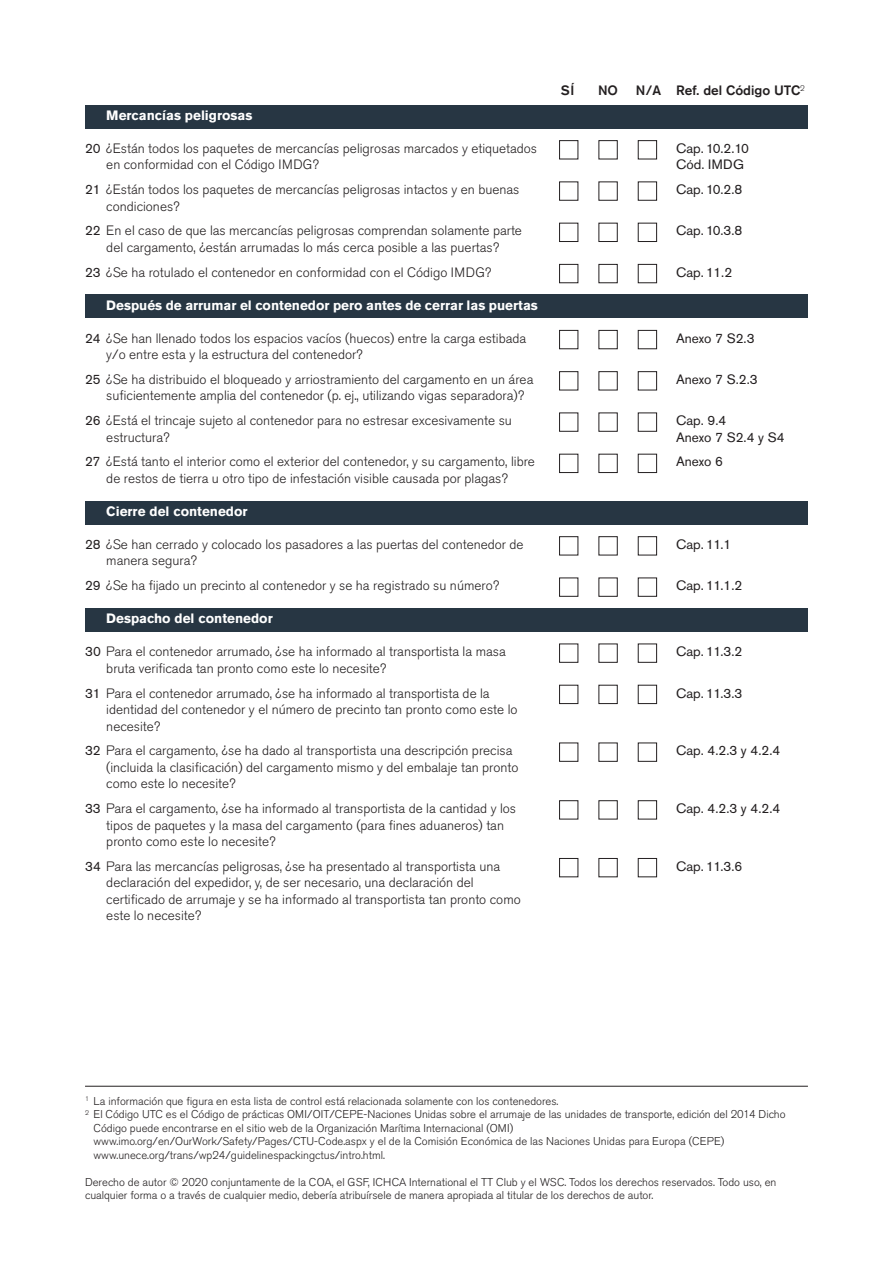
<style>
.page{position:relative;width:893px;height:1263px;background:#fff}
.page>*{position:absolute;margin:0;border:0;box-sizing:border-box;transform-origin:0 0}
.t1{font:300 13.5px/16.5px "Akzidenz Grotesk Pro";color:#231f20}
.t2{font:13.5px/16.5px "Akzidenz Grotesk Pro";color:#231f20}
.t3{font:700 13.5px "Akzidenz Grotesk Pro";color:#fff}
.t4{font:500 13.5px "Akzidenz Grotesk Pro";color:#231f20}
.t5{font:300 11.25px/13.5px "Akzidenz Grotesk Pro";color:#231f20}
.s1{font-weight:400}
</style>
<div class="page">
<div style="left:85px;top:608px;width:723px;height:23px;background:#273643"></div>
<div style="left:85px;top:501px;width:723px;height:23px;background:#273643"></div>
<div style="left:85px;top:295px;width:723px;height:23px;background:#273643"></div>
<div style="left:85px;top:105px;width:723px;height:23px;background:#273643"></div>
<div style="left:559px;top:140px;width:19px;height:19px;border:1px solid #231f20"></div>
<div style="left:598px;top:140px;width:20px;height:19px;border:1px solid #231f20"></div>
<div style="left:638px;top:140px;width:19px;height:19px;border:1px solid #231f20"></div>
<div style="left:559px;top:181px;width:19px;height:20px;border:1px solid #231f20"></div>
<div style="left:598px;top:181px;width:20px;height:20px;border:1px solid #231f20"></div>
<div style="left:638px;top:181px;width:19px;height:20px;border:1px solid #231f20"></div>
<div style="left:559px;top:223px;width:19px;height:19px;border:1px solid #231f20"></div>
<div style="left:598px;top:223px;width:20px;height:19px;border:1px solid #231f20"></div>
<div style="left:638px;top:223px;width:19px;height:19px;border:1px solid #231f20"></div>
<div style="left:559px;top:264px;width:19px;height:19px;border:1px solid #231f20"></div>
<div style="left:598px;top:264px;width:20px;height:19px;border:1px solid #231f20"></div>
<div style="left:638px;top:264px;width:19px;height:19px;border:1px solid #231f20"></div>
<div style="left:559px;top:330px;width:19px;height:19px;border:1px solid #231f20"></div>
<div style="left:598px;top:330px;width:20px;height:19px;border:1px solid #231f20"></div>
<div style="left:638px;top:330px;width:19px;height:19px;border:1px solid #231f20"></div>
<div style="left:559px;top:371px;width:19px;height:19px;border:1px solid #231f20"></div>
<div style="left:598px;top:371px;width:20px;height:19px;border:1px solid #231f20"></div>
<div style="left:638px;top:371px;width:19px;height:19px;border:1px solid #231f20"></div>
<div style="left:559px;top:412px;width:19px;height:20px;border:1px solid #231f20"></div>
<div style="left:598px;top:412px;width:20px;height:20px;border:1px solid #231f20"></div>
<div style="left:638px;top:412px;width:19px;height:20px;border:1px solid #231f20"></div>
<div style="left:559px;top:454px;width:19px;height:19px;border:1px solid #231f20"></div>
<div style="left:598px;top:454px;width:20px;height:19px;border:1px solid #231f20"></div>
<div style="left:638px;top:454px;width:19px;height:19px;border:1px solid #231f20"></div>
<div style="left:559px;top:536px;width:19px;height:19px;border:1px solid #231f20"></div>
<div style="left:598px;top:536px;width:20px;height:19px;border:1px solid #231f20"></div>
<div style="left:638px;top:536px;width:19px;height:19px;border:1px solid #231f20"></div>
<div style="left:559px;top:577px;width:19px;height:20px;border:1px solid #231f20"></div>
<div style="left:598px;top:577px;width:20px;height:20px;border:1px solid #231f20"></div>
<div style="left:638px;top:577px;width:19px;height:20px;border:1px solid #231f20"></div>
<div style="left:559px;top:643px;width:19px;height:20px;border:1px solid #231f20"></div>
<div style="left:598px;top:643px;width:20px;height:20px;border:1px solid #231f20"></div>
<div style="left:638px;top:643px;width:19px;height:20px;border:1px solid #231f20"></div>
<div style="left:559px;top:685px;width:19px;height:19px;border:1px solid #231f20"></div>
<div style="left:598px;top:685px;width:20px;height:19px;border:1px solid #231f20"></div>
<div style="left:638px;top:685px;width:19px;height:19px;border:1px solid #231f20"></div>
<div style="left:559px;top:742px;width:19px;height:20px;border:1px solid #231f20"></div>
<div style="left:598px;top:742px;width:20px;height:20px;border:1px solid #231f20"></div>
<div style="left:638px;top:742px;width:19px;height:20px;border:1px solid #231f20"></div>
<div style="left:559px;top:800px;width:19px;height:19px;border:1px solid #231f20"></div>
<div style="left:598px;top:800px;width:20px;height:19px;border:1px solid #231f20"></div>
<div style="left:638px;top:800px;width:19px;height:19px;border:1px solid #231f20"></div>
<div style="left:559px;top:858px;width:19px;height:19px;border:1px solid #231f20"></div>
<div style="left:598px;top:858px;width:20px;height:19px;border:1px solid #231f20"></div>
<div style="left:638px;top:858px;width:19px;height:19px;border:1px solid #231f20"></div>
<hr style="left:85px;top:1086px;width:723px;height:1px;background:#231f20">
<p class="t3" style="left:106px;top:110px;width:148px">Mercancías peligrosas</p>
<p class="t1" style="left:106px;top:141px;width:432px;text-indent:-21px"><span class="s1">20</span> ¿Están todos los paquetes de mercancías peligrosas marcados y etiquetados en conformidad con el Código IMDG?</p>
<p class="t1" style="left:106px;top:182px;width:415px;text-indent:-21px"><span class="s1">21</span> ¿Están todos los paquetes de mercancías peligrosas intactos y en buenas condiciones?</p>
<p class="t1" style="left:85px;top:224px;width:438px;text-align:center"><span class="s1">22</span> En el caso de que las mercancías peligrosas comprendan solamente parte del cargamento, ¿están arrumadas lo más cerca posible a las puertas?</p>
<p class="t1" style="left:85px;top:265px;width:408px"><span class="s1">23</span> ¿Se ha rotulado el contenedor en conformidad con el Código IMDG?</p>
<p class="t3" style="left:106px;top:300px;width:433px">Después de arrumar el contenedor pero antes de cerrar las puertas</p>
<p class="t1" style="left:106px;top:331px;width:421px;text-indent:-21px"><span class="s1">24</span> ¿Se han llenado todos los espacios vacíos (huecos) entre la carga estibada y/o entre esta y la estructura del contenedor?</p>
<p class="t1" style="left:106px;top:372px;width:429px;text-indent:-21px"><span class="s1">25</span> ¿Se ha distribuido el bloqueado y arriostramiento del cargamento en un área suficientemente amplia del contenedor (p. ej., utilizando vigas separadora)?</p>
<p class="t1" style="left:106px;top:413px;width:407px;text-indent:-21px"><span class="s1">26</span> ¿Está el trincaje sujeto al contenedor para no estresar excesivamente su estructura?</p>
<p class="t1" style="left:85px;top:455px;width:451px;text-align:center"><span class="s1">27</span> ¿Está tanto el interior como el exterior del contenedor, y su cargamento, libre de restos de tierra u otro tipo de infestación visible causada por plagas?</p>
<p class="t3" style="left:106px;top:506px;width:143px">Cierre del contenedor</p>
<p class="t1" style="left:106px;top:537px;width:419px;text-indent:-21px"><span class="s1">28</span> ¿Se han cerrado y colocado los pasadores a las puertas del contenedor de manera segura?</p>
<p class="t1" style="left:85px;top:578px;width:416px"><span class="s1">29</span> ¿Se ha fijado un precinto al contenedor y se ha registrado su número?</p>
<p class="t3" style="left:106px;top:613px;width:168px">Despacho del contenedor</p>
<p class="t1" style="left:106px;top:644px;width:401px;text-indent:-21px"><span class="s1">30</span> Para el contenedor arrumado, ¿se ha informado al transportista la masa bruta verificada tan pronto como este lo necesite?</p>
<p class="t1" style="left:106px;top:686px;width:413px;text-indent:-21px"><span class="s1">31</span> Para el contenedor arrumado, ¿se ha informado al transportista de la identidad del contenedor y el número de precinto tan pronto como este lo necesite?</p>
<p class="t1" style="left:106px;top:743px;width:414px;text-indent:-21px"><span class="s1">32</span> Para el cargamento, ¿se ha dado al transportista una descripción precisa (incluida la clasificación) del cargamento mismo y del embalaje tan pronto como este lo necesite?</p>
<p class="t1" style="left:106px;top:801px;width:411px;text-indent:-21px"><span class="s1">33</span> Para el cargamento, ¿se ha informado al transportista de la cantidad y los tipos de paquetes y la masa del cargamento (para fines aduaneros) tan pronto como este lo necesite?</p>
<p class="t1" style="left:106px;top:859px;width:416px;text-indent:-21px"><span class="s1">34</span> Para las mercancías peligrosas, ¿se ha presentado al transportista una declaración del expedidor, y, de ser necesario, una declaración del certificado de arrumaje y se ha informado al transportista tan pronto como este lo necesite?</p>
<p class="t4" style="left:561px;top:86px;width:15px">SÍ</p>
<p class="t4" style="left:598px;top:86px;width:21px">NO</p>
<p class="t4" style="left:636px;top:86px;width:27px">N/A</p>
<p class="t4" style="left:676px;top:86px;width:130px">Ref. del Código UTC<sup>2</sup></p>
<p class="t2" style="left:676px;top:141px;width:74px">Cap. 10.2.10<br>Cód. IMDG</p>
<p class="t2" style="left:676px;top:183px;width:68px">Cap. 10.2.8</p>
<p class="t2" style="left:676px;top:224px;width:68px">Cap. 10.3.8</p>
<p class="t2" style="left:676px;top:265px;width:58px">Cap. 11.2</p>
<p class="t2" style="left:676px;top:331px;width:80px">Anexo 7 S2.3</p>
<p class="t2" style="left:676px;top:372px;width:83px">Anexo 7 S.2.3</p>
<p class="t2" style="left:676px;top:414px;width:110px">Cap. 9.4<br>Anexo 7 S2.4 y S4</p>
<p class="t2" style="left:676px;top:455px;width:48px">Anexo 6</p>
<p class="t2" style="left:676px;top:537px;width:57px">Cap. 11.1</p>
<p class="t2" style="left:676px;top:579px;width:68px">Cap. 11.1.2</p>
<p class="t2" style="left:676px;top:645px;width:68px">Cap. 11.3.2</p>
<p class="t2" style="left:676px;top:686px;width:68px">Cap. 11.3.3</p>
<p class="t2" style="left:676px;top:744px;width:106px">Cap. 4.2.3 y 4.2.4</p>
<p class="t2" style="left:676px;top:801px;width:106px">Cap. 4.2.3 y 4.2.4</p>
<p class="t2" style="left:676px;top:859px;width:68px">Cap. 11.3.6</p>
<p class="t5" style="left:85px;top:1095px;width:475px"><sup>1</sup> La información que figura en esta lista de control está relacionada solamente con los contenedores.</p>
<p class="t5" style="left:85px;top:1108px;width:702px"><sup>2</sup> El Código UTC es el Código de prácticas OMI/OIT/CEPE-Naciones Unidas sobre el arrumaje de las unidades de transporte, edición del 2014 Dicho</p>
<p class="t5" style="left:94px;top:1122px;width:421px">Código puede encontrarse en el sitio web de la Organización Marítima Internacional (OMI)</p>
<p class="t5" style="left:94px;top:1135px;width:632px">www.imo.org/en/OurWork/Safety/Pages/CTU-Code.aspx y el de la Comisión Económica de las Naciones Unidas para Europa (CEPE)</p>
<p class="t5" style="left:94px;top:1149px;width:293px">www.unece.org/trans/wp24/guidelinespackingctus/intro.html.</p>
<p class="t5" style="left:85px;top:1176px;width:693px">Derecho de autor © 2020 conjuntamente de la COA, el GSF, ICHCA International el TT Club y el WSC. Todos los derechos reservados. Todo uso, en cualquier forma o a través de cualquier medio, debería atribuírsele de manera apropiada al titular de los derechos de autor.</p>
</div>
